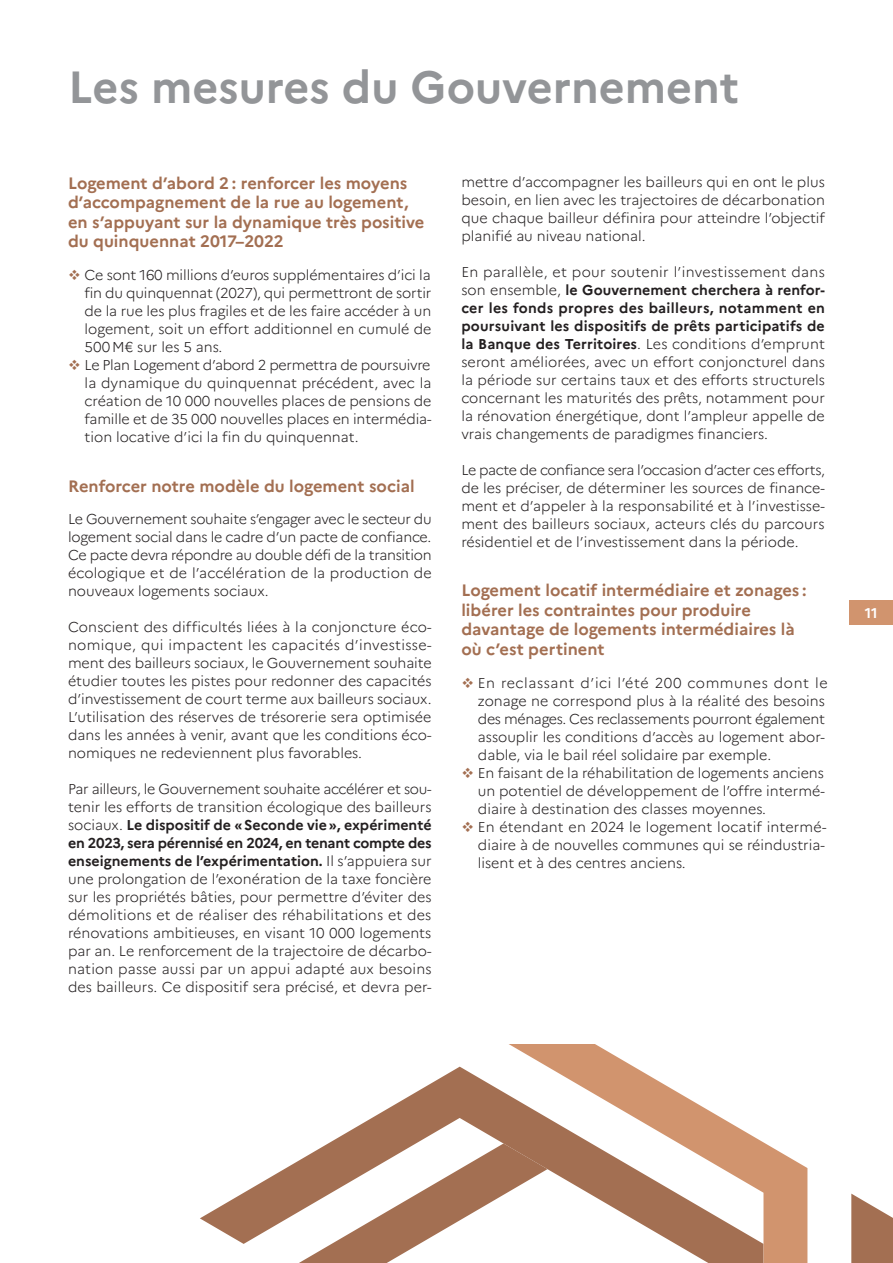
<style>
.page{position:relative;width:893px;height:1263px;background:#fff}
.page>*{position:absolute;margin:0;border:0;box-sizing:border-box;transform-origin:0 0}
.t1{font:700 45px "Marianne";color:#939598}
.Titre_de_Mesure{font:700 16.5px/19.5px "Marianne";color:#a36f52}
.texte_courant{font:300 14.25px/18px "Marianne";color:#231f20;text-align:justify}
.Text_Center{font:700 14.1px "Marianne";color:#fff}
.s1{color:#a36f52}
.s2{font-weight:700}
</style>
<div class="page">
<svg style="left:200px;top:1067px;width:304px;height:196px"></svg>
<svg style="left:504px;top:1044px;width:303px;height:219px"></svg>
<svg style="left:851px;top:1193px;width:42px;height:70px"></svg>
<div style="left:850px;top:600px;width:43px;height:25px;background:#d1946e"></div>
<p class="t1" style="left:68px;top:59px;width:673px">Les mesures du Gouvernement</p>
<p class="Titre_de_Mesure" style="left:68px;top:173px;width:358px">Logement d’abord 2 : renforcer les moyens d’accompagnement de la rue au logement, en s’appuyant sur la dynamique très positive du quinquennat 2017–2022</p>
<p class="texte_courant" style="left:85px;top:265px;width:349px;text-indent:-17px"><span class="s1">❖</span> Ce sont 160 millions d’euros supplémentaires d’ici la fin du quinquennat (2027), qui permettront de sortir de la rue les plus fragiles et de les faire accéder à un logement, soit un effort additionnel en cumulé de 500 M€ sur les 5 ans.</p>
<p class="texte_courant" style="left:85px;top:355px;width:348px;text-indent:-17px"><span class="s1">❖</span> Le Plan Logement d’abord 2 permettra de poursuivre la dynamique du quinquennat précédent, avec la création de 10 000 nouvelles places de pensions de famille et de 35 000 nouvelles places en intermédia&shy;tion locative d’ici la fin du quinquennat.</p>
<p class="Titre_de_Mesure" style="left:68px;top:476px;width:348px">Renforcer notre modèle du logement social</p>
<p class="texte_courant" style="left:68px;top:509px;width:365px">Le Gouvernement souhaite s’engager avec le secteur du logement social dans le cadre d’un pacte de confiance.<br>Ce pacte devra répondre au double défi de la transition écologique et de l’accélération de la production de nouveaux logements sociaux.</p>
<p class="texte_courant" style="left:68px;top:617px;width:365px">Conscient des difficultés liées à la conjoncture éco&shy;nomique, qui impactent les capacités d’investisse&shy;ment des bailleurs sociaux, le Gouvernement souhaite étudier toutes les pistes pour redonner des capacités d’investissement de court terme aux bailleurs sociaux.<br>L’utilisation des réserves de trésorerie sera optimisée dans les années à venir, avant que les conditions éco&shy;nomiques ne redeviennent plus favorables.</p>
<p class="texte_courant" style="left:68px;top:779px;width:365px">Par ailleurs, le Gouvernement souhaite accélérer et sou&shy;tenir les efforts de transition écologique des bailleurs sociaux. <span class="s2">Le dispositif de «Seconde vie», expérimenté en 2023, sera pérennisé en 2024, en tenant compte des enseignements de l’expérimentation.</span> Il s’appuiera sur une prolongation de l’exonération de la taxe foncière sur les propriétés bâties, pour permettre d’éviter des démolitions et de réaliser des réhabilitations et des rénovations ambitieuses, en visant 10 000 logements par an. Le renforcement de la trajectoire de décarbo&shy;nation passe aussi par un appui adapté aux besoins des bailleurs. Ce dispositif sera précisé, et devra per-</p>
<p class="texte_courant" style="left:461px;top:172px;width:365px">mettre d’accompagner les bailleurs qui en ont le plus besoin, en lien avec les trajectoires de décarbonation que chaque bailleur définira pour atteindre l’objectif planifié au niveau national.</p>
<p class="texte_courant" style="left:461px;top:262px;width:365px">En parallèle, et pour soutenir l’investissement dans son ensemble, <span class="s2">le Gouvernement cherchera à renfor&shy;cer les fonds propres des bailleurs, notamment en poursuivant les dispositifs de prêts participatifs de la Banque des Territoires</span>. Les conditions d’emprunt seront améliorées, avec un effort conjoncturel dans la période sur certains taux et des efforts structurels concernant les maturités des prêts, notamment pour la rénovation énergétique, dont l’ampleur appelle de vrais changements de paradigmes financiers.</p>
<p class="texte_courant" style="left:461px;top:460px;width:365px">Le pacte de confiance sera l’occasion d’acter ces efforts, de les préciser, de déterminer les sources de finance&shy;ment et d’appeler à la responsabilité et à l’investisse&shy;ment des bailleurs sociaux, acteurs clés du parcours résidentiel et de l’investissement dans la période.</p>
<p class="Titre_de_Mesure" style="left:461px;top:581px;width:347px">Logement locatif intermédiaire et zonages : libérer les contraintes pour produire davantage de logements intermédiaires là où c’est pertinent</p>
<p class="texte_courant" style="left:478px;top:673px;width:351px;text-align:left;text-indent:-17px"><span class="s1">❖</span> En reclassant d’ici l’été 200 communes dont le zonage ne correspond plus à la réalité des besoins des ménages. Ces reclassements pourront également assouplir les conditions d’accès au logement abor&shy;dable, via le bail réel solidaire par exemple.</p>
<p class="texte_courant" style="left:478px;top:763px;width:348px;text-indent:-17px"><span class="s1">❖</span> En faisant de la réhabilitation de logements anciens un potentiel de développement de l’offre intermé&shy;diaire à destination des classes moyennes.</p>
<p class="texte_courant" style="left:478px;top:817px;width:350px;text-indent:-17px"><span class="s1">❖</span> En étendant en 2024 le logement locatif intermé&shy;diaire à de nouvelles communes qui se réindustria&shy;lisent et à des centres anciens.</p>
<p class="Text_Center" style="left:865px;top:604px;width:14px">11</p>
</div>
